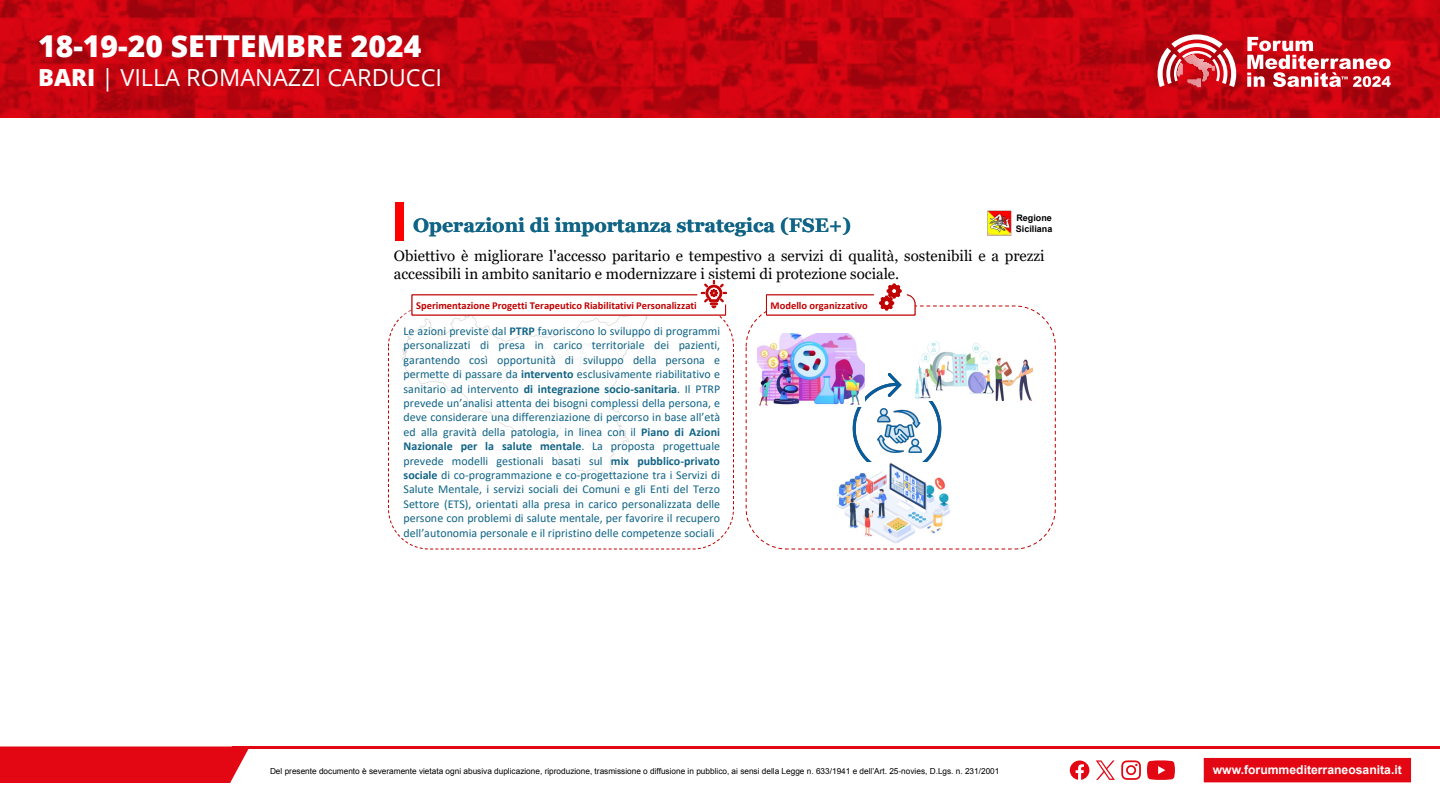
<style>
.page{position:relative;width:1440px;height:810px;background:#fff}
.page>*{position:absolute;margin:0;border:0;box-sizing:border-box;transform-origin:0 0}
.t1{font:800 30.08px "Open Sans";color:#fff}
.t2{font:23.55px "Open Sans";color:#fff}
.t3{font:700 19.5px "Georgia";color:#106486}
.t4{font:15px/18px "Georgia";color:#000}
.t5{font:700 12.15px "Arial";color:#fff}
.t6{font:12px/14.4px "Calibri";color:#106486;text-align:justify}
.t7{font:700 10.5px "Calibri";color:#c00000}
.t8{font:700 9px "Arial";color:#000}
.t9{font:8.25px "Arial";color:#000}
.s1{font-weight:800}
.s2{font-weight:700}
</style>
<div class="page">
<div style="left:0;top:746px;width:249px;height:37px;background:#e30613"></div>
<hr style="left:232px;top:746px;width:1208px;height:3px;background:#e30613">
<div style="left:1203px;top:757px;width:209px;height:27px;background:#e30613;border:1px solid #fff"></div>
<svg style="left:1121px;top:760px;width:20px;height:20px"></svg>
<svg style="left:1147px;top:760px;width:28px;height:20px"></svg>
<svg style="left:1070px;top:761px;width:19px;height:19px"></svg>
<svg style="left:1096px;top:760px;width:19px;height:20px"></svg>
<svg style="left:0;top:0;width:1440px;height:117px;background:#c2040f"></svg>
<svg style="left:1158px;top:34px;width:78px;height:53px"></svg>
<svg style="left:1247px;top:37px;width:144px;height:50px"></svg>
<div style="left:388px;top:306px;width:346px;height:243px;background:#fff;border:1px dashed #c00000;border-radius:41px"></div>
<div style="left:395px;top:202px;width:9px;height:39px;background:#f00"></div>
<img style="left:987px;top:210px;width:25px;height:25px">
<img style="left:402px;top:309px;width:246px;height:169px">
<div style="left:697px;top:278px;width:32px;height:32px;border:1px solid #fff;border-radius:50%"></div>
<svg style="left:411px;top:280px;width:316px;height:36px"></svg>
<div style="left:746px;top:306px;width:310px;height:243px;background:#fff;border:1px dashed #c00000;border-radius:41px"></div>
<img style="left:852px;top:374px;width:90px;height:88px">
<img style="left:878px;top:409px;width:43px;height:43px">
<img style="left:837px;top:463px;width:113px;height:81px">
<img style="left:757px;top:333px;width:108px;height:73px">
<img style="left:915px;top:342px;width:117px;height:59px">
<div style="left:874px;top:280px;width:33px;height:34px;border:1px solid #fff;border-radius:50%"></div>
<svg style="left:766px;top:284px;width:150px;height:32px"></svg>
<h1 class="t1" style="left:38px;top:24px;width:385px">18-19-20 SETTEMBRE 2024</h1>
<h2 class="t2" style="left:38px;top:62px;width:406px"><span class="s1">BARI</span> | VILLA ROMANAZZI CARDUCCI</h2>
<p class="t8" style="left:1016px;top:212px;width:37px">Regione</p>
<h3 class="t3" style="left:413px;top:213px;width:440px">Operazioni di importanza strategica (FSE+)</h3>
<p class="t8" style="left:1016px;top:223px;width:38px">Siciliana</p>
<p class="t4" style="left:394px;top:247px;width:652px">Obiettivo è migliorare l'accesso paritario e tempestivo a servizi di qualità, sostenibili e a prezzi accessibili in ambito sanitario e modernizzare i sistemi di protezione sociale.</p>
<p class="t7" style="left:416px;top:298px;width:282px">Sperimentazione Progetti Terapeutico Riabilitativi Personalizzati</p>
<p class="t7" style="left:771px;top:298px;width:99px">Modello organizzativo</p>
<p class="t6" style="left:404px;top:323px;width:318px">Le azioni previste dal <span class="s2">PTRP</span> favoriscono lo sviluppo di programmi personalizzati di presa in carico territoriale dei pazienti, garantendo così opportunità di sviluppo della persona e permette di passare da <span class="s2">intervento</span> esclusivamente riabilitativo e sanitario ad intervento <span class="s2">di integrazione socio-sanitaria</span>. Il PTRP prevede un’analisi attenta dei bisogni complessi della persona, e deve considerare una differenziazione di percorso in base all’età ed alla gravità della patologia, in linea con il <span class="s2">Piano di Azioni Nazionale per la salute mentale</span>. La proposta progettuale prevede modelli gestionali basati sul <span class="s2">mix pubblico-privato sociale</span> di co-programmazione e co-progettazione tra i Servizi di Salute Mentale, i servizi sociali dei Comuni e gli Enti del Terzo Settore (ETS), orientati alla presa in carico personalizzata delle persone con problemi di salute mentale, per favorire il recupero dell’autonomia personale e il ripristino delle competenze sociali</p>
<p class="t9" style="left:270px;top:766px;width:731px">Del presente documento è severamente vietata ogni abusiva duplicazione, riproduzione, trasmissione o diffusione in pubblico, ai sensi della Legge n. 633/1941 e dell’Art. 25-novies, D.Lgs. n. 231/2001</p>
<p class="t5" style="left:1213px;top:762px;width:191px">www.forummediterraneosanita.it</p>
</div>
